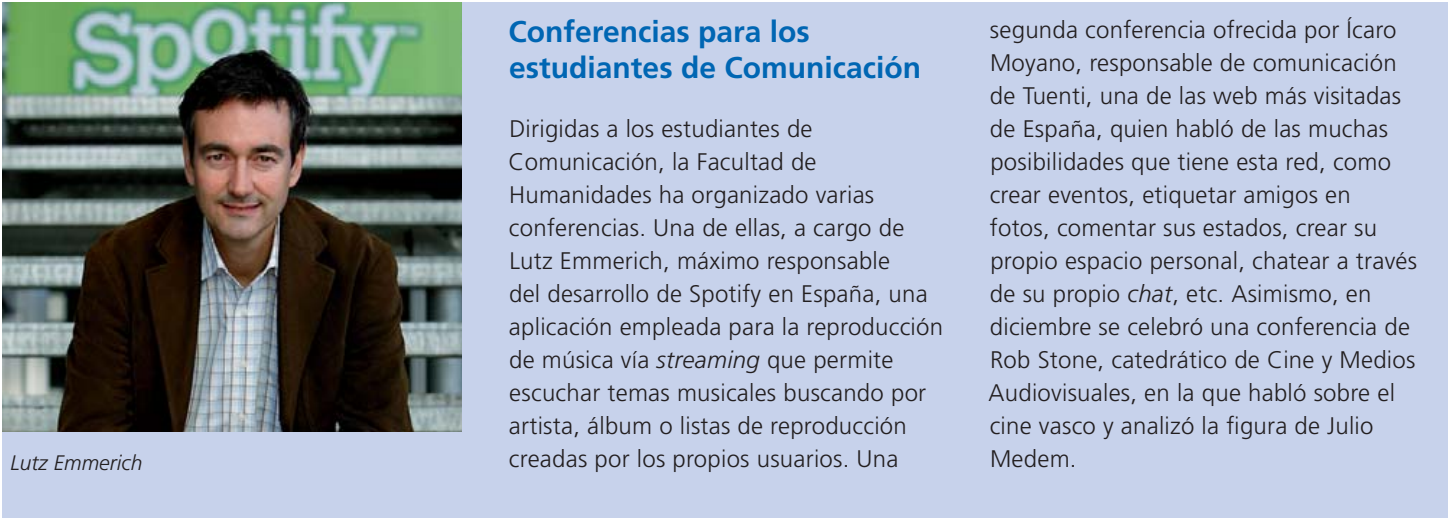
<style>
.page{position:relative;width:1448px;height:520px;background:#fff}
.page>*{position:absolute;margin:0;border:0;box-sizing:border-box;transform-origin:0 0}
.t1{font:700 30px/36px "Frutiger LT Std";color:#0066b3}
.t2{font:300 24px/33px "Frutiger LT Std";letter-spacing:.01em;color:#231f20}
.t3{font:italic 300 21px "Frutiger LT Std";color:#231f20}
.s1{font-style:italic}
</style>
<div class="page">
<div style="left:2px;top:2px;width:1445px;height:516px;background:#c7d2eb"></div>
<img style="left:2px;top:3px;width:459px;height:429px">
<p class="t3" style="left:11px;top:454px;width:133px">Lutz Emmerich</p>
<p class="t1" style="left:508px;top:16px;width:414px">Conferencias para los estudiantes de Comunicación</p>
<p class="t2" style="left:508px;top:114px;width:436px">Dirigidas a los estudiantes de Comunicación, la Facultad de Humanidades ha organizado varias conferencias. Una de ellas, a cargo de Lutz Emmerich, máximo responsable<br>del desarrollo de Spotify en España, una aplicación empleada para la reproducción de música vía <span class="s1">streaming</span> que permite escuchar temas musicales buscando por artista, álbum o listas de reproducción creadas por los propios usuarios. Una</p>
<p class="t2" style="left:988px;top:15px;width:430px">segunda conferencia ofrecida por Ícaro Moyano, responsable de comunicación de Tuenti, una de las web más visitadas de España, quien habló de las muchas posibilidades que tiene esta red, como crear eventos, etiquetar amigos en<br>fotos, comentar sus estados, crear su propio espacio personal, chatear a través de su propio <span class="s1">chat</span>, etc. Asimismo, en diciembre se celebró una conferencia de Rob Stone, catedrático de Cine y Medios Audiovisuales, en la que habló sobre el cine vasco y analizó la figura de Julio Medem.</p>
</div>
